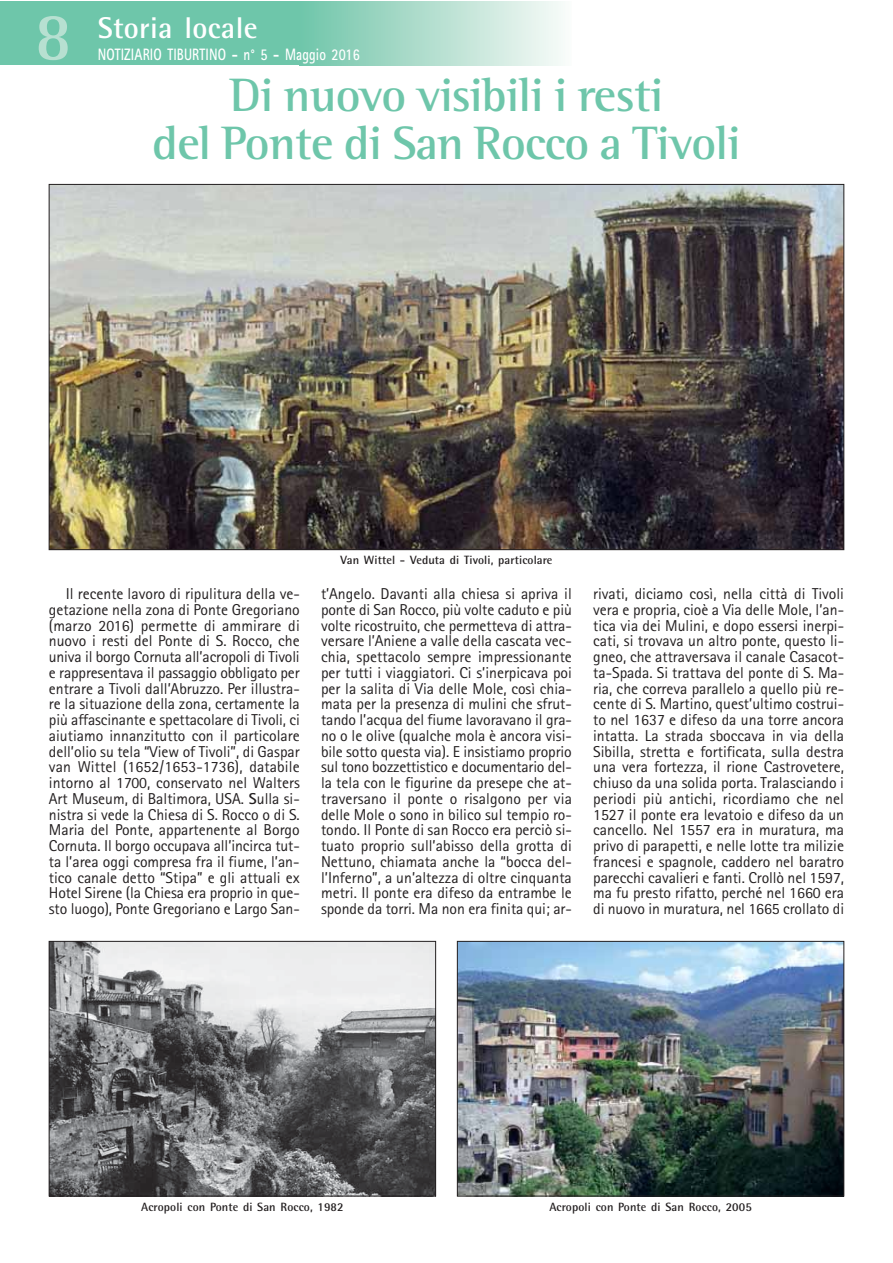
<style>
.page{position:relative;width:893px;height:1263px;background:#fff}
.page>*{position:absolute;margin:0;border:0;box-sizing:border-box;transform-origin:0 0}
.t1{font:700 69px "Rotis Semi Serif";color:#b7e0d1}
.t2{font:700 48px/48px "Rotis Semi Serif";letter-spacing:-.015em;color:#6ec6aa;text-align:center}
.t3{font:700 30px "Rotis Semi Sans";letter-spacing:.01em;color:#fff}
.t4{font:700 16.5px "Rotis Sans Serif";letter-spacing:.01em;color:#fff;scale:.8 1}
.t5{font:15.75px/15.8px "Rotis Sans Serif";letter-spacing:-.005em;color:#231f20;text-align:justify}
.t6{font:700 12px "Rotis Semi Sans";letter-spacing:.01em;color:#231f20}
.s1{font-weight:700}
</style>
<div class="page">
<div style="left:0;top:1px;width:302px;height:64px;background:#6ec6aa"></div>
<div style="left:300px;top:1px;width:272px;height:64px;background:linear-gradient(to right,#71c5a9,#fafbf9)"></div>
<img style="left:51px;top:186px;width:791px;height:362px">
<img style="left:459px;top:943px;width:383px;height:251px">
<div style="left:457px;top:941px;width:387px;height:255px;border:1px solid #231f20"></div>
<img style="left:51px;top:943px;width:383px;height:251px">
<div style="left:49px;top:941px;width:387px;height:255px;border:1px solid #231f20"></div>
<h1 class="t1" style="left:34px;top:11px;width:40px">8</h1>
<h3 class="t3" style="left:98px;top:17px;width:161px">Storia locale</h3>
<p class="t4" style="left:98px;top:49px;width:329px">NOTIZIARIO TIBURTINO - n° 5 - Maggio 2016</p>
<h2 class="t2" style="left:152px;top:76px;width:590px">Di nuovo visibili i resti<br>del Ponte di San Rocco a Tivoli</h2>
<p class="t6" style="left:340px;top:556px;width:213px">Van Wittel - Veduta di Tivoli, particolare</p>
<p class="t5" style="left:49px;top:587px;width:252px;text-indent:17px">Il recente lavoro di ripulitura della ve&shy;getazione nella zona di Ponte Gregoriano (marzo 2016) permette di ammira re di nuovo i resti del Ponte di S. Rocco, che univa il borgo Cornuta all’acropoli di Tivoli e rappresentava il passaggio ob bligato per entrare a Tivoli dall’Abruz zo. Per illustra&shy;re la situazione della zona, certamente la più affascinante e spettacolare di Tivoli, ci aiutiamo innanzitutto con il particolare dell’olio su tela “View of Tivoli”, di Gaspar van Wittel (1652/1653-1736), databile intorno al 1700, conservato nel Walters Art Museum, di Baltimora, USA. <span class="s1">S</span>ulla si&shy;ni stra si vede la Chiesa di S. Rocco o di S.<br>Maria del Ponte, appartenente al Borgo Cornuta. Il borgo occupava all’incirca tut&shy;ta l’area oggi compresa fra il fiume, l’an&shy;tico canale detto “Stipa” e gli attuali ex Hotel Sirene (la Chiesa era proprio in que&shy;sto luogo), Ponte Gregoriano e Largo San-</p>
<p class="t5" style="left:321px;top:587px;width:252px">t’Angelo. Davanti alla chiesa si apriva il ponte di San Rocco, più volte caduto e più volte ricostruito, che permetteva di attra&shy;versare l’Aniene a valle della cascata vec&shy;chia, spettacolo sempre impres sionante per tutti i viaggiatori. Ci s’inerpicava poi per la salita di Via delle Mole, così chia&shy;mata per la presenza di mulini che sfrut&shy;tando l’acqua del fiume lavoravano il gra&shy;no o le olive (qualche mola è ancora visi&shy;bile sotto questa via). E insistiamo proprio sul tono bozzettistico e documentario del&shy;la tela con le figurine da presepe che at&shy;traversano il ponte o risalgono per via delle Mole o sono in bilico sul tempio ro&shy;tondo. Il Ponte di san Rocco era perciò si&shy;tuato proprio sull’abisso della grotta di Nettuno, chiamata anche la “bocca del&shy;l’Inferno”, a un’altezza di oltre cinquanta metri. Il ponte era difeso da entrambe le sponde da torri. Ma non era finita qui; ar-</p>
<p class="t5" style="left:593px;top:587px;width:253px">ri vati, diciamo così, nella città di Tivoli vera e propria, cioè a Via delle Mole, l’an&shy;tica via dei Mulini, e dopo essersi inerpi&shy;cati, si trovava un altro ponte, questo li&shy;gneo, che attraversava il canale Casacot&shy;ta-Spada. Si trattava del ponte di S. Ma&shy;ria, che correva parallelo a quello più re&shy;cente di S. Martino, quest’ultimo costrui&shy;to nel 1637 e difeso da una torre ancora intatta. La strada sboccava in via della Sibilla, stretta e fortificata, sulla destra una vera fortezza, il rione Castrovetere, chiuso da una solida porta. Tralasciando i periodi più antichi, ricordiamo che nel 1527 il ponte era levatoio e difeso da un cancello. Nel 1557 era in muratura, ma privo di parapetti, e nelle lotte tra milizie francesi e spagnole, caddero nel baratro parecchi cavalieri e fanti. Crollò nel 1597, ma fu presto rifatto, perché nel 1660 era di nuovo in muratura, nel 1665 crollato di</p>
<p class="t6" style="left:141px;top:1202px;width:204px">Acropoli con Ponte di San Rocco, 1982</p>
<p class="t6" style="left:549px;top:1202px;width:204px">Acropoli con Ponte di San Rocco, 2005</p>
</div>
